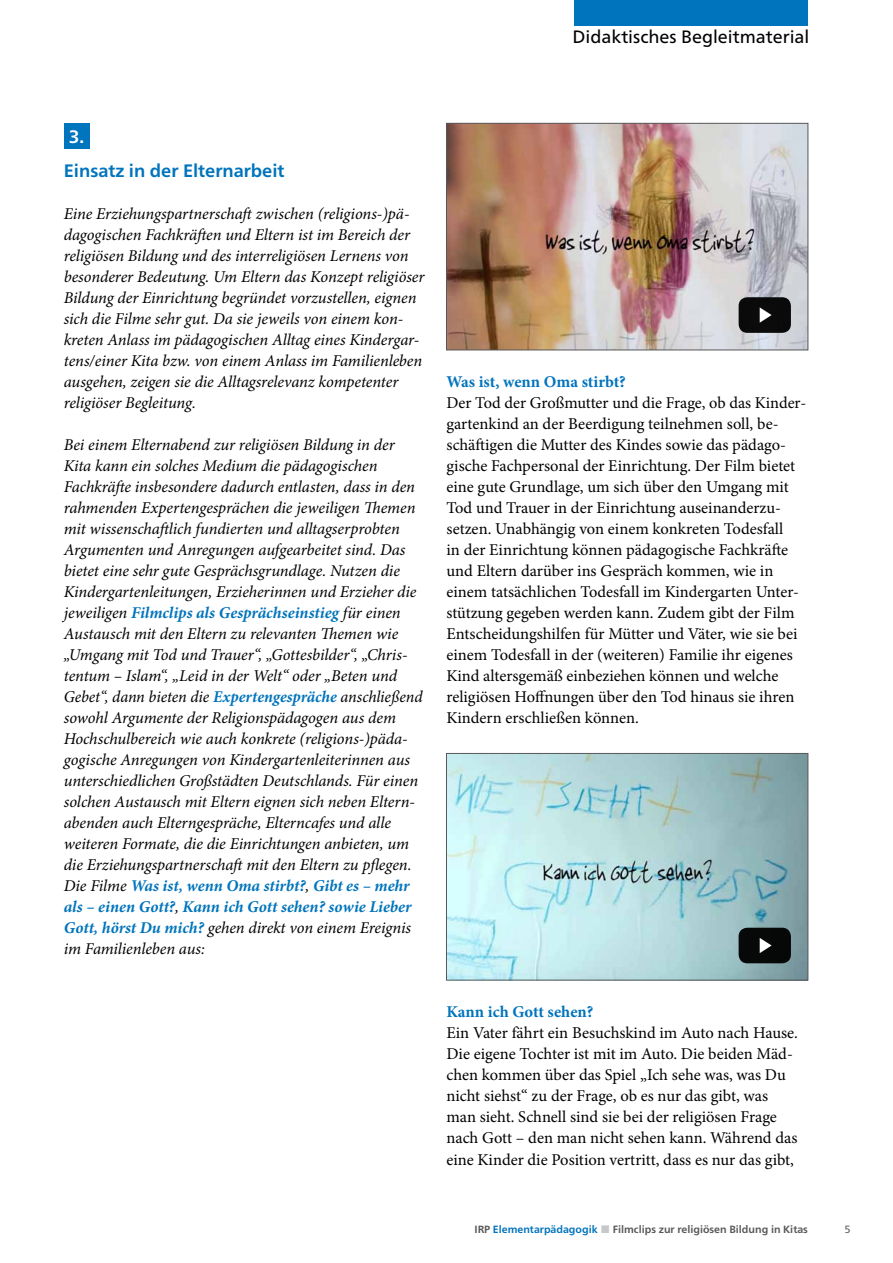
<style>
.page{position:relative;width:893px;height:1263px;background:#fff}
.page>*{position:absolute;margin:0;border:0;box-sizing:border-box;transform-origin:0 0}
.t1{font:700 18px "Frutiger Neue LT Pro";color:#0074bc}
.t2{font:700 18px "Frutiger Neue LT Pro";color:#fff}
.t3{font:17.85px "Frutiger Neue LT Pro";color:#000}
.t4{font:italic 16.5px/21px "Minion Pro";letter-spacing:-.005em;color:#000}
.t5{font:16.5px/21px "Minion Pro";color:#000}
.t6{font:700 16.5px "Minion Pro";color:#0074bc}
.t7{font:700 10.5px "Frutiger Neue LT Pro";color:#58585b}
.t8{font:10.5px "Frutiger Neue LT Pro";color:#58585b}
.s1{font-weight:700;color:#0074bc}
.s2{color:#0074bc}
.s3{color:#c6c8ca}
</style>
<div class="page">
<div style="left:574px;top:0;width:234px;height:26px;background:#0074bc"></div>
<div style="left:64px;top:123px;width:25px;height:26px;background:#0074bc"></div>
<img style="left:448px;top:755px;width:358px;height:223px">
<div style="left:446px;top:753px;width:362px;height:227px;border:1px solid #58585b"></div>
<img style="left:448px;top:125px;width:358px;height:223px">
<div style="left:446px;top:123px;width:362px;height:227px;border:1px solid #58585b"></div>
<div style="left:739px;top:297px;width:52px;height:36px;background:#0a0a0b;border-radius:9px"></div>
<svg style="left:760px;top:307px;width:12px;height:16px"></svg>
<div style="left:739px;top:928px;width:52px;height:35px;background:#070809;border-radius:9px"></div>
<svg style="left:760px;top:938px;width:12px;height:15px"></svg>
<p class="t3" style="left:573px;top:25px;width:238px">Didaktisches Begleitmaterial</p>
<p class="t2" style="left:69px;top:126px;width:17px">3.</p>
<p class="t1" style="left:64px;top:160px;width:222px">Einsatz in der Elternarbeit</p>
<p class="t4" style="left:64px;top:203px;width:362px">Eine Erziehungspartnerschaft zwischen (religions-)pä&shy;dagogischen Fachkräften und Eltern ist im Bereich der religiösen Bildung und des interreligiösen Lernens von besonderer Bedeutung. Um Eltern das Konzept religiöser Bildung der Einrichtung begründet vorzustellen, eignen sich die Filme sehr gut. Da sie jeweils von einem kon&shy;kreten Anlass im pädagogischen Alltag eines Kindergar&shy;tens/einer Kita bzw. von einem Anlass im Familienleben ausgehen, zeigen sie die Alltagsrelevanz kompetenter religiöser Begleitung.</p>
<p class="t4" style="left:64px;top:434px;width:360px">Bei einem Elternabend zur religiösen Bildung in der Kita kann ein solches Medium die pädagogischen Fachkräfte insbesondere dadurch entlasten, dass in den rahmenden Expertengesprächen die jeweiligen Themen mit wissenschaftlich fundierten und alltagserprobten Argumenten und Anregungen aufgearbeitet sind. Das bietet eine sehr gute Gesprächsgrundlage. Nutzen die Kindergartenleitungen, Erzieherinnen und Erzieher die jeweiligen <span class="s1">Filmclips als Gesprächseinstieg</span> für einen Austausch mit den Eltern zu relevanten Themen wie „Umgang mit Tod und Trauer“, „Gottesbilder“, „Chris&shy;tentum – Islam“, „Leid in der Welt“ oder „Beten und Gebet“, dann bieten die <span class="s1">Expertengespräche</span> anschließend sowohl Argumente der Religionspädagogen aus dem Hochschulbereich wie auch konkrete (religions-)päda&shy;gogische Anregungen von Kindergartenleiterinnen aus unterschiedlichen Großstädten Deutschlands. Für einen solchen Austausch mit Eltern eignen sich neben Eltern&shy;abenden auch Elterngespräche, Elterncafes und alle weiteren Formate, die die Einrichtungen anbieten, um die Erziehungspartnerschaft mit den Eltern zu pflegen.<br>Die Filme <span class="s1">Was ist, wenn Oma stirbt?</span>, <span class="s1">Gibt es – mehr als – einen Gott?</span>, <span class="s1">Kann ich Gott sehen? sowie Lieber Gott, hörst Du mich?</span> gehen direkt von einem Ereignis im Familienleben aus:</p>
<p class="t6" style="left:446px;top:370px;width:181px">Was ist, wenn Oma stirbt?</p>
<p class="t5" style="left:446px;top:393px;width:359px">Der Tod der Großmutter und die Frage, ob das Kinder&shy;gartenkind an der Beerdigung teilnehmen soll, be&shy;schäftigen die Mutter des Kindes sowie das pädago&shy;gische Fachpersonal der Einrichtung. Der Film bietet eine gute Grundlage, um sich über den Umgang mit Tod und Trauer in der Einrichtung auseinanderzu&shy;setzen. Unabhängig von einem konkreten Todesfall<br>in der Einrichtung können pädagogische Fachkräfte und Eltern darüber ins Gespräch kommen, wie in einem tatsächlichen Todesfall im Kindergarten Unter&shy;stützung gegeben werden kann. Zudem gibt der Film Entscheidungshilfen für Mütter und Väter, wie sie bei einem Todesfall in der (weiteren) Familie ihr eigenes Kind altersgemäß einbeziehen können und welche religiösen Hoffnungen über den Tod hinaus sie ihren Kindern erschließen können.</p>
<p class="t6" style="left:446px;top:1000px;width:148px">Kann ich Gott sehen?</p>
<p class="t5" style="left:446px;top:1023px;width:353px">Ein Vater fährt ein Besuchskind im Auto nach Hause.<br>Die eigene Tochter ist mit im Auto. Die beiden Mäd&shy;chen kommen über das Spiel „Ich sehe was, was Du nicht siehst“ zu der Frage, ob es nur das gibt, was man sieht. Schnell sind sie bei der religiösen Frage nach Gott – den man nicht sehen kann. Während das eine Kinder die Position vertritt, dass es nur das gibt,</p>
<p class="t7" style="left:474px;top:1223px;width:335px">IRP <span class="s2">Elementarpädagogik</span> <span class="s3">■</span> Filmclips zur religiösen Bildung in Kitas</p>
<p class="t8" style="left:844px;top:1223px;width:8px">5</p>
</div>
